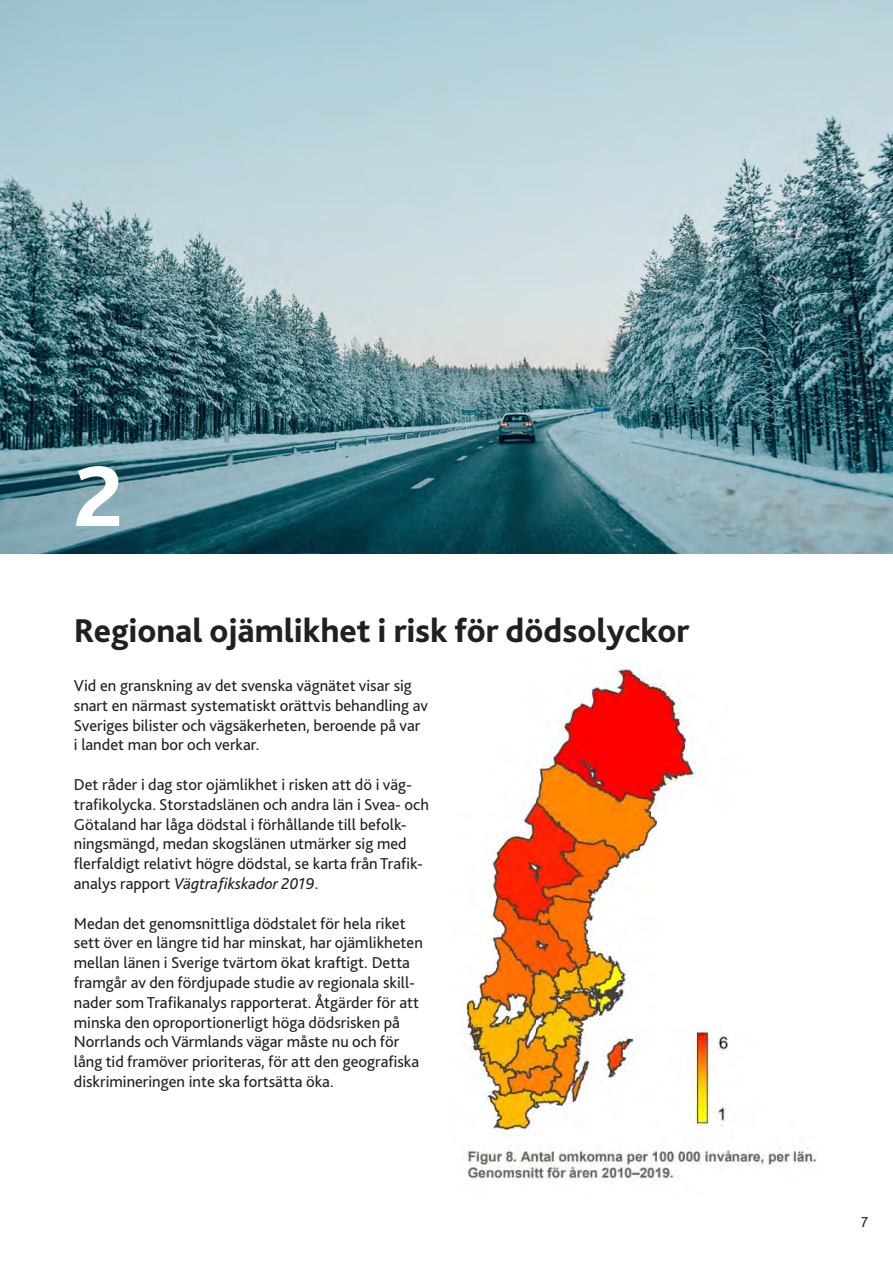
<style>
.page{position:relative;width:893px;height:1263px;background:#fff}
.page>*{position:absolute;margin:0;border:0;box-sizing:border-box;transform-origin:0 0}
.t1{font:800 90px "Bliss 2";color:#fff}
.t2{font:800 34.5px "Bliss 2";color:#231f20}
.t3{font:16.5px/19.8px "Bliss 2";color:#231f20}
.t4{font:15px "Bliss 2";color:#231f20}
.s1{font-style:italic}
</style>
<div class="page">
<img style="left:0;top:0;width:893px;height:553px">
<img style="left:462px;top:665px;width:355px;height:517px">
<h1 class="t1" style="left:74px;top:440px;width:51px">2</h1>
<h2 class="t2" style="left:74px;top:609px;width:617px">Regional ojämlikhet i risk för dödsolyckor</h2>
<p class="t3" style="left:74px;top:675px;width:356px">Vid en granskning av det svenska vägnätet visar sig snart en närmast systematiskt orättvis behandling av Sveriges bilister och vägsäkerheten, beroende på var i landet man bor och verkar.</p>
<p class="t3" style="left:74px;top:774px;width:357px">Det råder i dag stor ojämlikhet i risken att dö i väg&shy;trafikolycka. Storstadslänen och andra län i Svea- och Götaland har låga dödstal i förhållande till befolk&shy;ningsmängd, medan skogslänen utmärker sig med flerfaldigt relativt högre dödstal, se karta från Trafik&shy;analys rapport <span class="s1">Vägtrafikskador 2019</span>.</p>
<p class="t3" style="left:74px;top:913px;width:350px">Medan det genomsnittliga dödstalet för hela riket sett över en längre tid har minskat, har ojämlikheten mellan länen i Sverige tvärtom ökat kraftigt. Detta framgår av den fördjupade studie av regionala skill&shy;nader som Trafikanalys rapporterat. Åtgärder för att minska den oproportionerligt höga dödsrisken på Norrlands och Värmlands vägar måste nu och för lång tid framöver prioriteras, för att den geografiska diskrimineringen inte ska fortsätta öka.</p>
<p class="t4" style="left:861px;top:1212px;width:9px">7</p>
</div>
